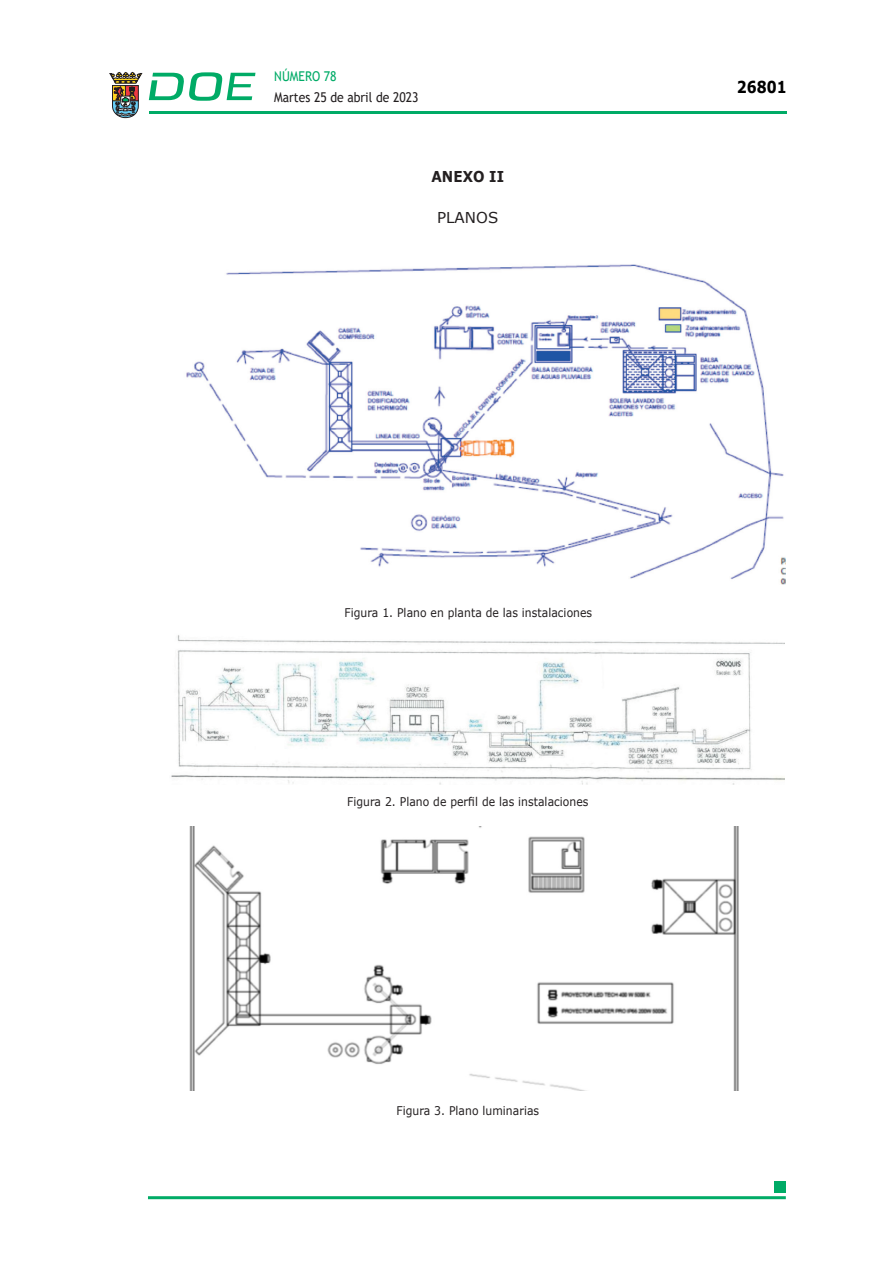
<style>
.page{position:relative;width:893px;height:1263px;background:#fff}
.page>*{position:absolute;margin:0;border:0;box-sizing:border-box;transform-origin:0 0}
.t1{font:700 16.5px "Verdana";color:#000;scale:.85 1}
.CUERPO_DE_TEXTO{font:700 15px "Verdana";letter-spacing:.005em;color:#231f20;scale:.9 1}
.CUERPO_DE_TEXTO-2{font:15px "Verdana";letter-spacing:.005em;color:#231f20}
.t2{font:13.5px "Trebuchet MS";color:#231f20;scale:.9 1}
.t3{font:13.5px "Trebuchet MS";color:#00ab67;scale:.9 1}
.CUERPO_DE_TEXTO-3{font:12px "Verdana";letter-spacing:.005em;color:#231f20;scale:.9 1}
</style>
<div class="page">
<hr style="left:149px;top:111px;width:638px;height:3px;background:#00ab66">
<svg style="left:109px;top:72px;width:33px;height:46px"></svg>
<svg style="left:149px;top:72px;width:106px;height:29px"></svg>
<hr style="left:148px;top:1196px;width:638px;height:3px;background:#00ab66">
<div style="left:775px;top:1181px;width:11px;height:11px;background:#00ab66"></div>
<img style="left:186px;top:264px;width:600px;height:321px">
<img style="left:171px;top:635px;width:614px;height:150px">
<img style="left:189px;top:826px;width:550px;height:264px">
<p class="t3" style="left:274px;top:67px;width:71px">NÚMERO 78</p>
<p class="t2" style="left:274px;top:88px;width:162px">Martes 25 de abril de 2023</p>
<p class="CUERPO_DE_TEXTO" style="left:431px;top:165px;width:82px">ANEXO II</p>
<p class="CUERPO_DE_TEXTO-2" style="left:437px;top:207px;width:63px">PLANOS</p>
<h1 class="t1" style="left:737px;top:75px;width:60px">26801</h1>
<p class="CUERPO_DE_TEXTO-3" style="left:344px;top:604px;width:277px">Figura 1. Plano en planta de las instalaciones</p>
<p class="CUERPO_DE_TEXTO-3" style="left:347px;top:793px;width:270px">Figura 2. Plano de perfil de las instalaciones</p>
<p class="CUERPO_DE_TEXTO-3" style="left:396px;top:1102px;width:160px">Figura 3. Plano luminarias</p>
</div>
